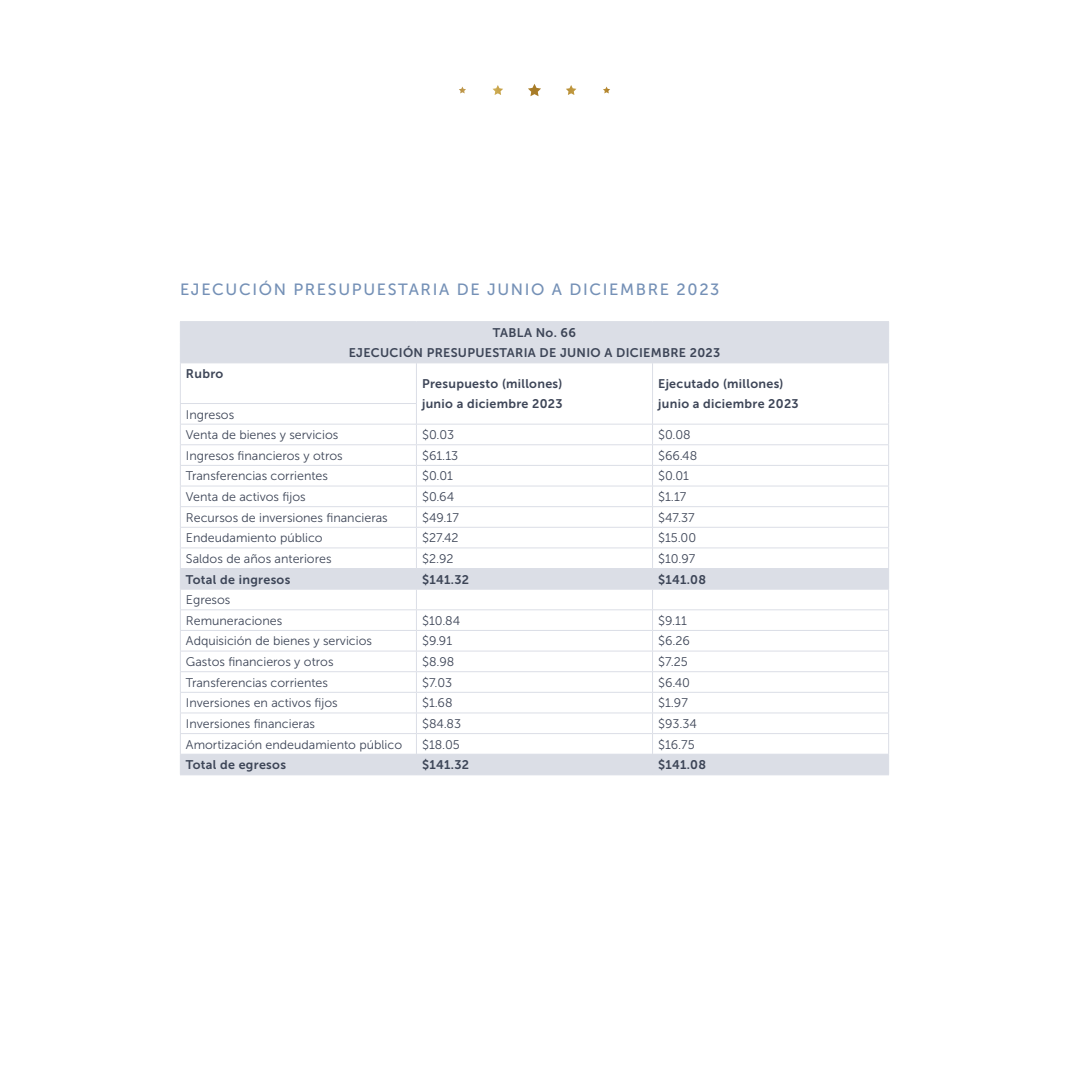
<style>
.page{position:relative;width:1069px;height:1069px;background:#fff}
.page>*{position:absolute;margin:0;border:0;box-sizing:border-box;transform-origin:0 0}
.Cuerpo_de_texto{font:16.25px "Museo Sans 500";letter-spacing:.1em;color:#7490b6}
.Celda_de_tabla{font:12.5px "Museo Sans 300";color:#3d4557}
.Encabezado_tabla{font:12.5px/20px "Museo Sans 700";letter-spacing:.025em;color:#3d4557}
</style>
<div class="page">
<svg style="left:459px;top:84px;width:151px;height:12px"></svg>
<svg style="left:181px;top:322px;width:707px;height:452px"></svg>
<hr style="left:180px;top:342px;width:236px;height:1px;background:#dbdee6">
<hr style="left:416px;top:342px;width:236px;height:1px;background:#dbdee6">
<hr style="left:652px;top:342px;width:237px;height:1px;background:#dbdee6">
<hr style="left:180px;top:363px;width:1px;height:40px;background:#dbdee6">
<hr style="left:416px;top:363px;width:1px;height:40px;background:#dbdee6">
<hr style="left:652px;top:363px;width:1px;height:40px;background:#dbdee6">
<hr style="left:888px;top:363px;width:1px;height:40px;background:#dbdee6">
<hr style="left:180px;top:403px;width:237px;height:1px;background:#dbdee6">
<hr style="left:180px;top:424px;width:236px;height:1px;background:#dbdee6">
<hr style="left:416px;top:424px;width:236px;height:1px;background:#dbdee6">
<hr style="left:652px;top:424px;width:237px;height:1px;background:#dbdee6">
<hr style="left:180px;top:444px;width:236px;height:1px;background:#dbdee6">
<hr style="left:416px;top:444px;width:236px;height:1px;background:#dbdee6">
<hr style="left:652px;top:444px;width:237px;height:1px;background:#dbdee6">
<hr style="left:180px;top:465px;width:236px;height:1px;background:#dbdee6">
<hr style="left:416px;top:465px;width:236px;height:1px;background:#dbdee6">
<hr style="left:652px;top:465px;width:237px;height:1px;background:#dbdee6">
<hr style="left:180px;top:486px;width:236px;height:1px;background:#dbdee6">
<hr style="left:416px;top:486px;width:236px;height:1px;background:#dbdee6">
<hr style="left:652px;top:486px;width:237px;height:1px;background:#dbdee6">
<hr style="left:180px;top:506px;width:236px;height:1px;background:#dbdee6">
<hr style="left:416px;top:506px;width:236px;height:1px;background:#dbdee6">
<hr style="left:652px;top:506px;width:237px;height:1px;background:#dbdee6">
<hr style="left:180px;top:527px;width:236px;height:1px;background:#dbdee6">
<hr style="left:416px;top:527px;width:236px;height:1px;background:#dbdee6">
<hr style="left:652px;top:527px;width:237px;height:1px;background:#dbdee6">
<hr style="left:180px;top:547px;width:236px;height:1px;background:#dbdee6">
<hr style="left:416px;top:547px;width:236px;height:1px;background:#dbdee6">
<hr style="left:652px;top:547px;width:237px;height:1px;background:#dbdee6">
<hr style="left:180px;top:609px;width:236px;height:1px;background:#dbdee6">
<hr style="left:416px;top:609px;width:236px;height:1px;background:#dbdee6">
<hr style="left:652px;top:609px;width:237px;height:1px;background:#dbdee6">
<hr style="left:180px;top:630px;width:236px;height:1px;background:#dbdee6">
<hr style="left:416px;top:630px;width:236px;height:1px;background:#dbdee6">
<hr style="left:652px;top:630px;width:237px;height:1px;background:#dbdee6">
<hr style="left:180px;top:651px;width:236px;height:1px;background:#dbdee6">
<hr style="left:416px;top:651px;width:236px;height:1px;background:#dbdee6">
<hr style="left:652px;top:651px;width:237px;height:1px;background:#dbdee6">
<hr style="left:180px;top:671px;width:236px;height:1px;background:#dbdee6">
<hr style="left:416px;top:671px;width:236px;height:1px;background:#dbdee6">
<hr style="left:652px;top:671px;width:237px;height:1px;background:#dbdee6">
<hr style="left:180px;top:692px;width:236px;height:1px;background:#dbdee6">
<hr style="left:416px;top:692px;width:236px;height:1px;background:#dbdee6">
<hr style="left:652px;top:692px;width:237px;height:1px;background:#dbdee6">
<hr style="left:180px;top:712px;width:236px;height:1px;background:#dbdee6">
<hr style="left:416px;top:712px;width:236px;height:1px;background:#dbdee6">
<hr style="left:652px;top:712px;width:237px;height:1px;background:#dbdee6">
<hr style="left:180px;top:733px;width:236px;height:1px;background:#dbdee6">
<hr style="left:416px;top:733px;width:236px;height:1px;background:#dbdee6">
<hr style="left:652px;top:733px;width:237px;height:1px;background:#dbdee6">
<svg style="left:416px;top:404px;width:1px;height:370px"></svg>
<svg style="left:652px;top:403px;width:1px;height:371px"></svg>
<hr style="left:180px;top:321px;width:236px;height:1px;background:#dbdee6">
<hr style="left:416px;top:321px;width:236px;height:1px;background:#dbdee6">
<hr style="left:652px;top:321px;width:237px;height:1px;background:#dbdee6">
<svg style="left:180px;top:322px;width:1px;height:40px"></svg>
<svg style="left:888px;top:322px;width:1px;height:40px"></svg>
<hr style="left:180px;top:362px;width:236px;height:1px;background:#dbdee6">
<hr style="left:416px;top:362px;width:236px;height:1px;background:#dbdee6">
<hr style="left:652px;top:362px;width:237px;height:1px;background:#dbdee6">
<hr style="left:180px;top:568px;width:236px;height:1px;background:#dbdee6">
<hr style="left:416px;top:568px;width:236px;height:1px;background:#dbdee6">
<hr style="left:652px;top:568px;width:237px;height:1px;background:#dbdee6">
<hr style="left:180px;top:589px;width:236px;height:1px;background:#dbdee6">
<hr style="left:416px;top:589px;width:236px;height:1px;background:#dbdee6">
<hr style="left:652px;top:589px;width:237px;height:1px;background:#dbdee6">
<hr style="left:180px;top:754px;width:236px;height:1px;background:#dbdee6">
<svg style="left:180px;top:404px;width:1px;height:370px"></svg>
<hr style="left:416px;top:754px;width:236px;height:1px;background:#dbdee6">
<hr style="left:652px;top:754px;width:237px;height:1px;background:#dbdee6">
<svg style="left:888px;top:403px;width:1px;height:371px"></svg>
<hr style="left:180px;top:774px;width:236px;height:1px;background:#dbdee6">
<hr style="left:416px;top:774px;width:236px;height:1px;background:#dbdee6">
<hr style="left:652px;top:774px;width:237px;height:1px;background:#dbdee6">
<p class="Cuerpo_de_texto" style="left:180px;top:280px;width:541px">EJECUCIÓN PRESUPUESTARIA DE JUNIO A DICIEMBRE 2023</p>
<p class="Encabezado_tabla" style="left:493px;top:322px;width:85px">TABLA No. 66</p>
<p class="Encabezado_tabla" style="left:349px;top:343px;width:373px">EJECUCIÓN PRESUPUESTARIA DE JUNIO A DICIEMBRE 2023</p>
<p class="Encabezado_tabla" style="left:186px;top:363px;width:39px">Rubro</p>
<p class="Encabezado_tabla" style="left:422px;top:374px;width:142px">Presupuesto (millones) junio a diciembre 2023</p>
<p class="Encabezado_tabla" style="left:658px;top:374px;width:142px">Ejecutado (millones) junio a diciembre 2023</p>
<p class="Celda_de_tabla" style="left:186px;top:407px;width:50px">Ingresos</p>
<p class="Celda_de_tabla" style="left:186px;top:428px;width:154px">Venta de bienes y servicios</p>
<p class="Celda_de_tabla" style="left:422px;top:428px;width:34px">$0.03</p>
<p class="Celda_de_tabla" style="left:658px;top:428px;width:34px">$0.08</p>
<p class="Celda_de_tabla" style="left:186px;top:449px;width:158px">Ingresos financieros y otros</p>
<p class="Celda_de_tabla" style="left:422px;top:449px;width:38px">$61.13</p>
<p class="Celda_de_tabla" style="left:658px;top:449px;width:41px">$66.48</p>
<p class="Celda_de_tabla" style="left:186px;top:469px;width:144px">Transferencias corrientes</p>
<p class="Celda_de_tabla" style="left:422px;top:469px;width:32px">$0.01</p>
<p class="Celda_de_tabla" style="left:658px;top:469px;width:32px">$0.01</p>
<p class="Celda_de_tabla" style="left:186px;top:490px;width:121px">Venta de activos fijos</p>
<p class="Celda_de_tabla" style="left:422px;top:490px;width:34px">$0.64</p>
<p class="Celda_de_tabla" style="left:658px;top:490px;width:30px">$1.17</p>
<p class="Celda_de_tabla" style="left:186px;top:511px;width:203px">Recursos de inversiones financieras</p>
<p class="Celda_de_tabla" style="left:422px;top:511px;width:38px">$49.17</p>
<p class="Celda_de_tabla" style="left:658px;top:511px;width:38px">$47.37</p>
<p class="Celda_de_tabla" style="left:186px;top:531px;width:138px">Endeudamiento público</p>
<p class="Celda_de_tabla" style="left:422px;top:531px;width:38px">$27.42</p>
<p class="Celda_de_tabla" style="left:658px;top:531px;width:40px">$15.00</p>
<p class="Celda_de_tabla" style="left:186px;top:552px;width:147px">Saldos de años anteriores</p>
<p class="Celda_de_tabla" style="left:422px;top:552px;width:33px">$2.92</p>
<p class="Celda_de_tabla" style="left:658px;top:552px;width:39px">$10.97</p>
<p class="Encabezado_tabla" style="left:186px;top:569px;width:106px">Total de ingresos</p>
<p class="Encabezado_tabla" style="left:422px;top:569px;width:49px">$141.32</p>
<p class="Encabezado_tabla" style="left:658px;top:569px;width:49px">$141.08</p>
<p class="Celda_de_tabla" style="left:186px;top:593px;width:46px">Egresos</p>
<p class="Celda_de_tabla" style="left:186px;top:614px;width:98px">Remuneraciones</p>
<p class="Celda_de_tabla" style="left:422px;top:614px;width:40px">$10.84</p>
<p class="Celda_de_tabla" style="left:658px;top:614px;width:30px">$9.11</p>
<p class="Celda_de_tabla" style="left:186px;top:634px;width:187px">Adquisición de bienes y servicios</p>
<p class="Celda_de_tabla" style="left:422px;top:634px;width:32px">$9.91</p>
<p class="Celda_de_tabla" style="left:658px;top:634px;width:33px">$6.26</p>
<p class="Celda_de_tabla" style="left:186px;top:655px;width:149px">Gastos financieros y otros</p>
<p class="Celda_de_tabla" style="left:422px;top:655px;width:34px">$8.98</p>
<p class="Celda_de_tabla" style="left:658px;top:655px;width:31px">$7.25</p>
<p class="Celda_de_tabla" style="left:186px;top:676px;width:144px">Transferencias corrientes</p>
<p class="Celda_de_tabla" style="left:422px;top:676px;width:32px">$7.03</p>
<p class="Celda_de_tabla" style="left:658px;top:676px;width:33px">$6.40</p>
<p class="Celda_de_tabla" style="left:186px;top:696px;width:153px">Inversiones en activos fijos</p>
<p class="Celda_de_tabla" style="left:422px;top:696px;width:32px">$1.68</p>
<p class="Celda_de_tabla" style="left:658px;top:696px;width:31px">$1.97</p>
<p class="Celda_de_tabla" style="left:186px;top:717px;width:131px">Inversiones financieras</p>
<p class="Celda_de_tabla" style="left:422px;top:717px;width:41px">$84.83</p>
<p class="Celda_de_tabla" style="left:658px;top:717px;width:40px">$93.34</p>
<p class="Celda_de_tabla" style="left:186px;top:737px;width:218px">Amortización endeudamiento público</p>
<p class="Celda_de_tabla" style="left:422px;top:737px;width:39px">$18.05</p>
<p class="Celda_de_tabla" style="left:658px;top:737px;width:38px">$16.75</p>
<p class="Encabezado_tabla" style="left:186px;top:755px;width:102px">Total de egresos</p>
<p class="Encabezado_tabla" style="left:422px;top:755px;width:49px">$141.32</p>
<p class="Encabezado_tabla" style="left:658px;top:755px;width:49px">$141.08</p>
</div>
